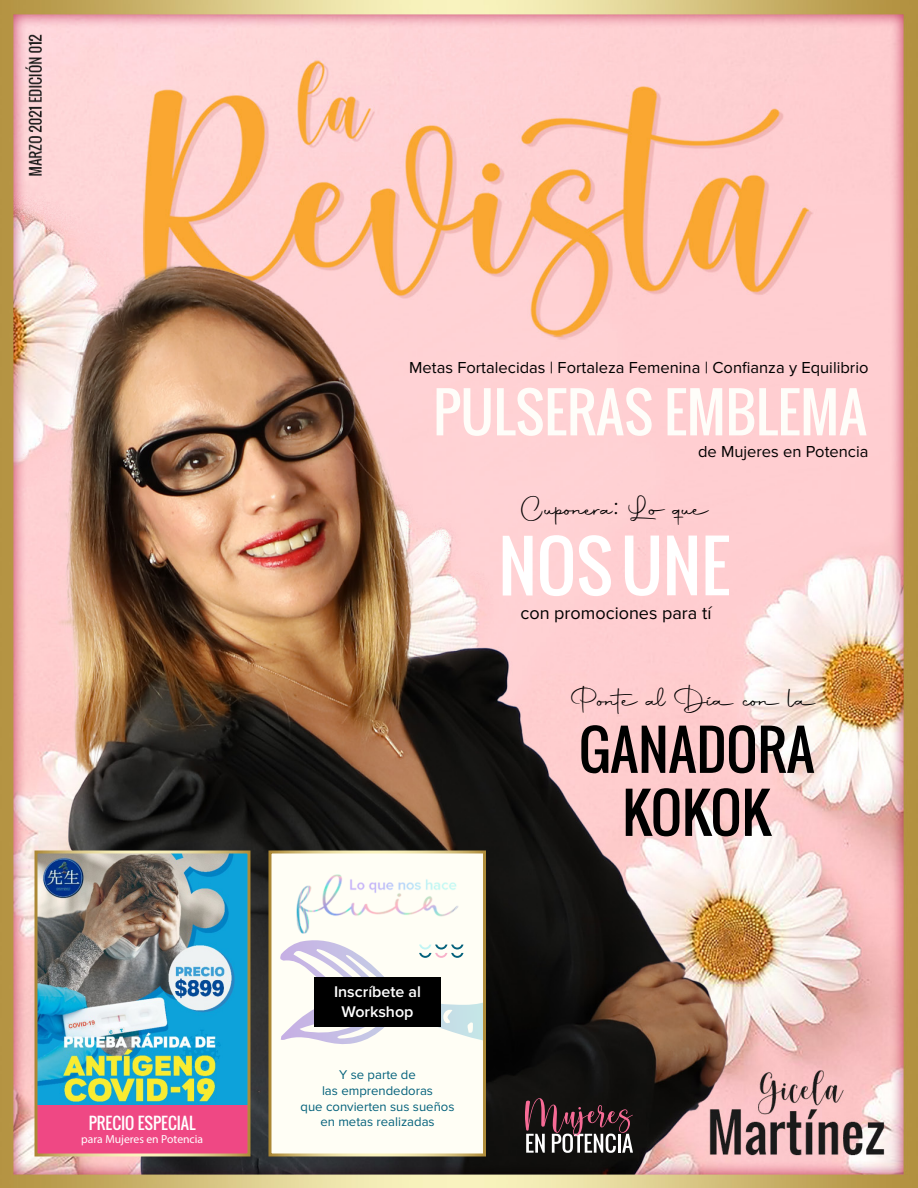
<style>
.page{position:relative;width:918px;height:1188px;background:#fff}
.page>*{position:absolute;margin:0;border:0;box-sizing:border-box;transform-origin:0 0}
.t1{font:54px "Oswald";color:#fefdf9}
.t2{font:54px/63px "Oswald";color:#000;text-align:center}
.t3{font:27.9px "Autography";color:#000}
.t4{font:18px "Proxima Nova";color:#000}
.t5{font:16.5px "Proxima Nova";color:#000}
.t6{font:600 16.05px/19.2px "Proxima Nova";color:#fff;text-align:center}
.t7{font:16.05px "Oswald";color:#fff}
.t8{font:13.05px/15.8px "Proxima Nova";color:#03617b;text-align:center}
.t9{font:11.7px "Myriad Pro";color:#fff}
</style>
<div class="page">
<img style="left:0;top:0;width:918px;height:1188px">
<img style="left:38px;top:854px;width:208px;height:251px">
<div style="left:35px;top:1105px;width:214px;height:50px;background:#ef4884"></div>
<svg style="left:503px;top:536px;width:30px;height:60px"></svg>
<svg style="left:540px;top:535px;width:33px;height:61px"></svg>
<svg style="left:579px;top:535px;width:32px;height:61px"></svg>
<svg style="left:625px;top:536px;width:34px;height:60px"></svg>
<svg style="left:667px;top:536px;width:30px;height:59px"></svg>
<svg style="left:706px;top:536px;width:23px;height:59px"></svg>
<div style="left:270px;top:852px;width:215px;height:303px;background:#fffef5"></div>
<img style="left:296px;top:874px;width:163px;height:60px">
<svg style="left:280px;top:940px;width:202px;height:104px"></svg>
<svg style="left:525px;top:1098px;width:108px;height:55px;background:#513f43"></svg>
<div style="left:268px;top:850px;width:218px;height:306px;border:3px solid #fff"></div>
<p class="t7" style="left:89px;top:1111px;width:108px">PRECIO ESPECIAL</p>
<p class="t9" style="left:81px;top:1132px;width:123px">para Mujeres en Potencia</p>
<p class="t5" style="left:409px;top:358px;width:461px">Metas Fortalecidas | Fortaleza Femenina | Confianza y Equilibrio</p>
<h1 class="t1" style="left:433px;top:371px;width:435px">PULSERAS EMBLEMA</h1>
<p class="t5" style="left:698px;top:442px;width:172px">de Mujeres en Potencia</p>
<h2 class="t3" style="left:521px;top:491px;width:191px">Cuponera: Lo que</h2>
<p class="t4" style="left:521px;top:603px;width:192px">con promociones para tí</p>
<h2 class="t3" style="left:571px;top:681px;width:248px">Ponte al Día con la</h2>
<p class="t6" style="left:334px;top:982px;width:89px">Inscríbete al<br>Workshop</p>
<p class="t8" style="left:301px;top:1067px;width:155px">Y se parte de<br>las emprendedoras<br>que convierten sus sueños en metas realizadas</p>
<h1 class="t2" style="left:579px;top:718px;width:237px">GANADORA<br>KOKOK</h1>
</div>
